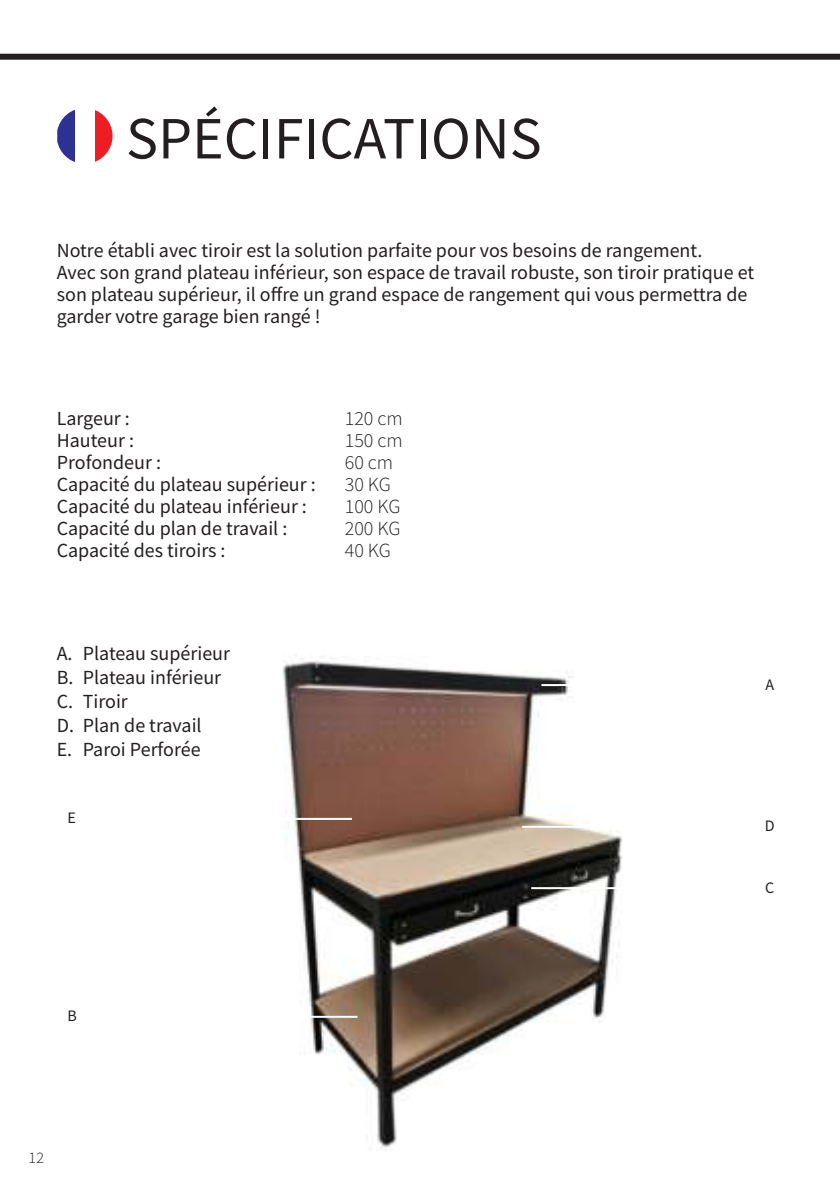
<style>
.page{position:relative;width:840px;height:1191px;background:#fff}
.page>*{position:absolute;margin:0;border:0;box-sizing:border-box;transform-origin:0 0}
.t1{font:60px "Source Sans Pro";color:#231f20}
.t2{font:20px/22px "Source Sans Pro";color:#231f20}
.t3{font:300 20px/22px "Source Sans Pro";color:#231f20}
.t4{font:16px "Source Sans Pro";color:#231f20}
.t5{font:300 16px "Source Sans Pro";color:#231f20}
</style>
<div class="page">
<svg style="left:94px;top:109px;width:18px;height:53px"></svg>
<svg style="left:57px;top:110px;width:18px;height:52px"></svg>
<div style="left:0;top:54px;width:839px;height:6px;background:#231f20"></div>
<img style="left:282px;top:656px;width:341px;height:495px">
<div style="left:754px;top:670px;width:30px;height:30px;border:2px solid #fff;border-radius:50%"></div>
<hr style="left:541px;top:684px;width:213px;height:2px;background:#fff">
<div style="left:57px;top:1002px;width:30px;height:29px;border:2px solid #fff;border-radius:50%"></div>
<hr style="left:88px;top:1015px;width:269px;height:2px;background:#fff">
<div style="left:754px;top:812px;width:30px;height:29px;border:2px solid #fff;border-radius:50%"></div>
<div style="left:57px;top:804px;width:29px;height:29px;border:2px solid #fff;border-radius:50%"></div>
<hr style="left:522px;top:826px;width:232px;height:2px;background:#fff">
<hr style="left:85px;top:818px;width:267px;height:2px;background:#fff">
<div style="left:754px;top:873px;width:30px;height:30px;border:2px solid #fff;border-radius:50%"></div>
<hr style="left:531px;top:887px;width:223px;height:2px;background:#fff">
<h1 class="t1" style="left:126px;top:106px;width:417px">SPÉCIFICATIONS</h1>
<p class="t2" style="left:57px;top:240px;width:698px">Notre établi avec tiroir est la solution parfaite pour vos besoins de rangement.<br>Avec son grand plateau inférieur, son espace de travail robuste, son tiroir pratique et son plateau supérieur, il offre un grand espace de rangement qui vous permettra de garder votre garage bien rangé !</p>
<p class="t2" style="left:57px;top:407px;width:260px">Largeur :<br>Hauteur :<br>Profondeur :<br>Capacité du plateau supérieur :<br>Capacité du plateau inférieur :<br>Capacité du plan de travail :<br>Capacité des tiroirs :</p>
<p class="t3" style="left:344px;top:408px;width:59px">120 cm<br>150 cm<br>60 cm<br>30 KG<br>100 KG<br>200 KG<br>40 KG</p>
<p class="t2" style="left:57px;top:641px;width:175px;line-height:24px">A. Plateau supérieur<br>B. Plateau inférieur<br>C. Tiroir<br>D. Plan de travail<br>E. Paroi Perforée</p>
<p class="t4" style="left:67px;top:809px;width:10px">E</p>
<p class="t4" style="left:765px;top:676px;width:10px">A</p>
<p class="t4" style="left:764px;top:817px;width:11px">D</p>
<p class="t4" style="left:764px;top:879px;width:11px">C</p>
<p class="t4" style="left:67px;top:1007px;width:11px">B</p>
<p class="t5" style="left:29px;top:1149px;width:17px">12</p>
</div>
